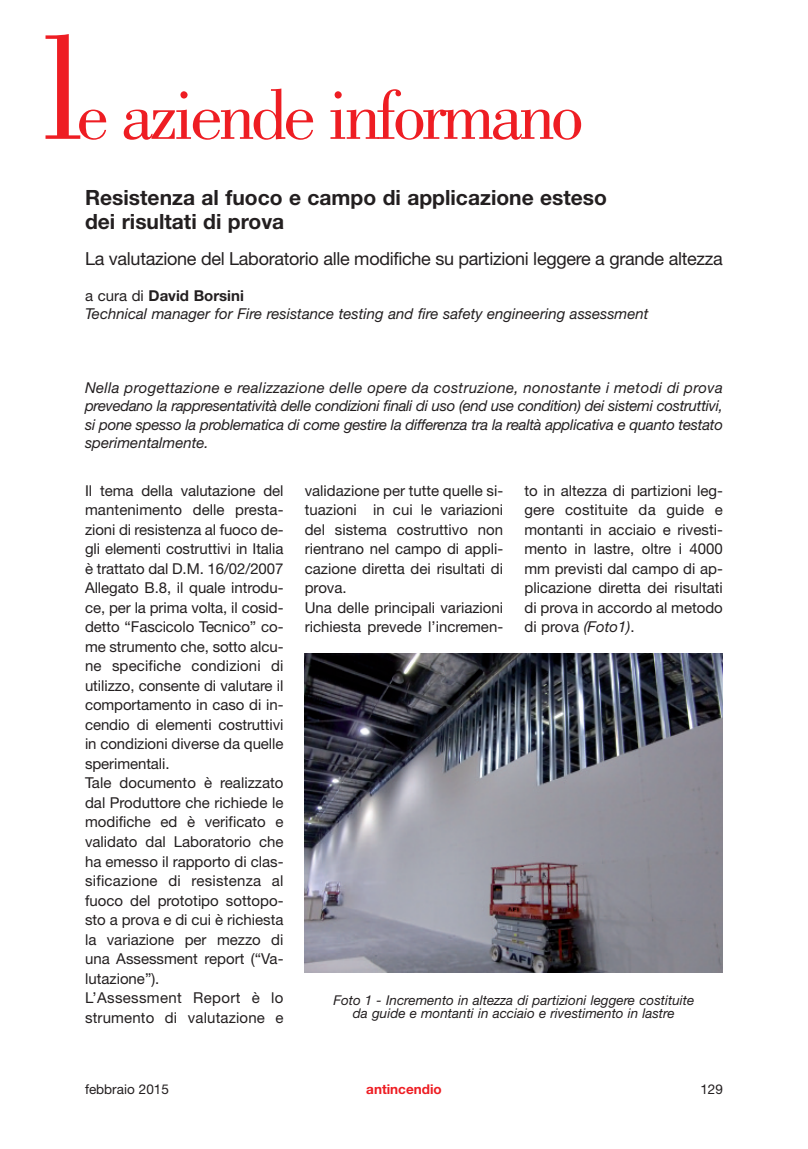
<style>
.page{position:relative;width:808px;height:1149px;background:#fff}
.page>*{position:absolute;margin:0;border:0;box-sizing:border-box;transform-origin:0 0}
.t1{font:72px "Bodoni";letter-spacing:-.05em;color:#ee1d23}
.t2{font:700 21px/24px "Helvetica Neue";color:#231f20}
.t3{font:18px "Helvetica Neue";letter-spacing:-.015em;color:#231f20}
.t4{font:15px/19.5px "Helvetica Neue";color:#231f20}
.t5{font:italic 15px/18px "Helvetica Neue";color:#231f20}
.t6{font:italic 13.5px/13.5px "Helvetica Neue";color:#231f20;text-align:center}
.t7{font:13.5px "Helvetica Neue";color:#231f20}
.t8{font:700 13.5px "Helvetica Neue";color:#ee1d23}
.s1{font-size:150px}
.s2{font-style:normal}
.s3{font-weight:700;font-style:normal}
.s4{font-style:italic}
</style>
<div class="page">
<img style="left:305px;top:653px;width:418px;height:319px">
<h1 class="t1" style="left:43px;top:88px;width:542px"><span class="s1">l</span>e aziende informano</h1>
<h2 class="t2" style="left:85px;top:185px;width:523px">Resistenza al fuoco e campo di applicazione esteso dei risultati di prova</h2>
<p class="t3" style="left:85px;top:248px;width:639px">La valutazione del Laboratorio alle modifiche su partizioni leggere a grande altezza</p>
<p class="t5" style="left:85px;top:287px;width:565px"><span class="s2">a cura di</span> <span class="s3">David Borsini<br></span>Technical manager for Fire resistance testing and fire safety engineering assessment</p>
<p class="t5" style="left:85px;top:379px;width:639px;text-align:justify">Nella progettazione e realizzazione delle opere da costruzione, nonostante i metodi di prova prevedano la rappresentatività delle condizioni finali di uso (end use condition) dei sistemi costruttivi, si pone spesso la problematica di come gestire la differenza tra la realtà applicativa e quanto testato sperimentalmente.</p>
<p class="t4" style="left:85px;top:480px;width:200px">Il tema della valutazione del mantenimento delle presta&shy;zioni di resistenza al fuoco de&shy;gli elementi costruttivi in Italia è trattato dal D.M. 16/02/2007<br>Allegato B.8, il quale introdu&shy;ce, per la prima volta, il cosid&shy;detto “Fascicolo Tecnico” co&shy;me strumento che, sotto alcu&shy;ne specifiche condizioni di utilizzo, consente di valutare il comportamento in caso di in&shy;cendio di elementi costruttivi in condizioni diverse da quelle sperimentali.<br>Tale documento è realizzato dal Produttore che richiede le modifiche ed è verificato e validato dal Laboratorio che ha emesso il rapporto di clas&shy;sificazione di resistenza al fuoco del prototipo sottopo&shy;sto a prova e di cui è richiesta la variazione per mezzo di una Assessment report (“Va&shy;lutazione”).<br>L’Assessment Report è lo strumento di valutazione e</p>
<p class="t4" style="left:305px;top:480px;width:200px">validazione per tutte quelle si&shy;tuazioni in cui le variazioni del sistema costruttivo non rientrano nel campo di appli&shy;cazione diretta dei risultati di prova.<br>Una delle principali variazioni richiesta prevede l’incremen-</p>
<p class="t4" style="left:524px;top:480px;width:200px;text-align:justify">to in altezza di partizioni leg&shy;gere costituite da guide e montanti in acciaio e rivesti&shy;mento in lastre, oltre i 4000 mm previsti dal campo di ap&shy;plicazione diretta dei risultati di prova in accordo al metodo di prova <span class="s4">(Foto1)</span>.</p>
<p class="t6" style="left:333px;top:992px;width:362px">Foto 1 - Incremento in altezza di partizioni leggere costituite da guide e montanti in acciaio e rivestimento in lastre</p>
<p class="t7" style="left:85px;top:1080px;width:85px">febbraio 2015</p>
<p class="t8" style="left:366px;top:1080px;width:77px">antincendio</p>
<p class="t7" style="left:700px;top:1080px;width:24px">129</p>
</div>
